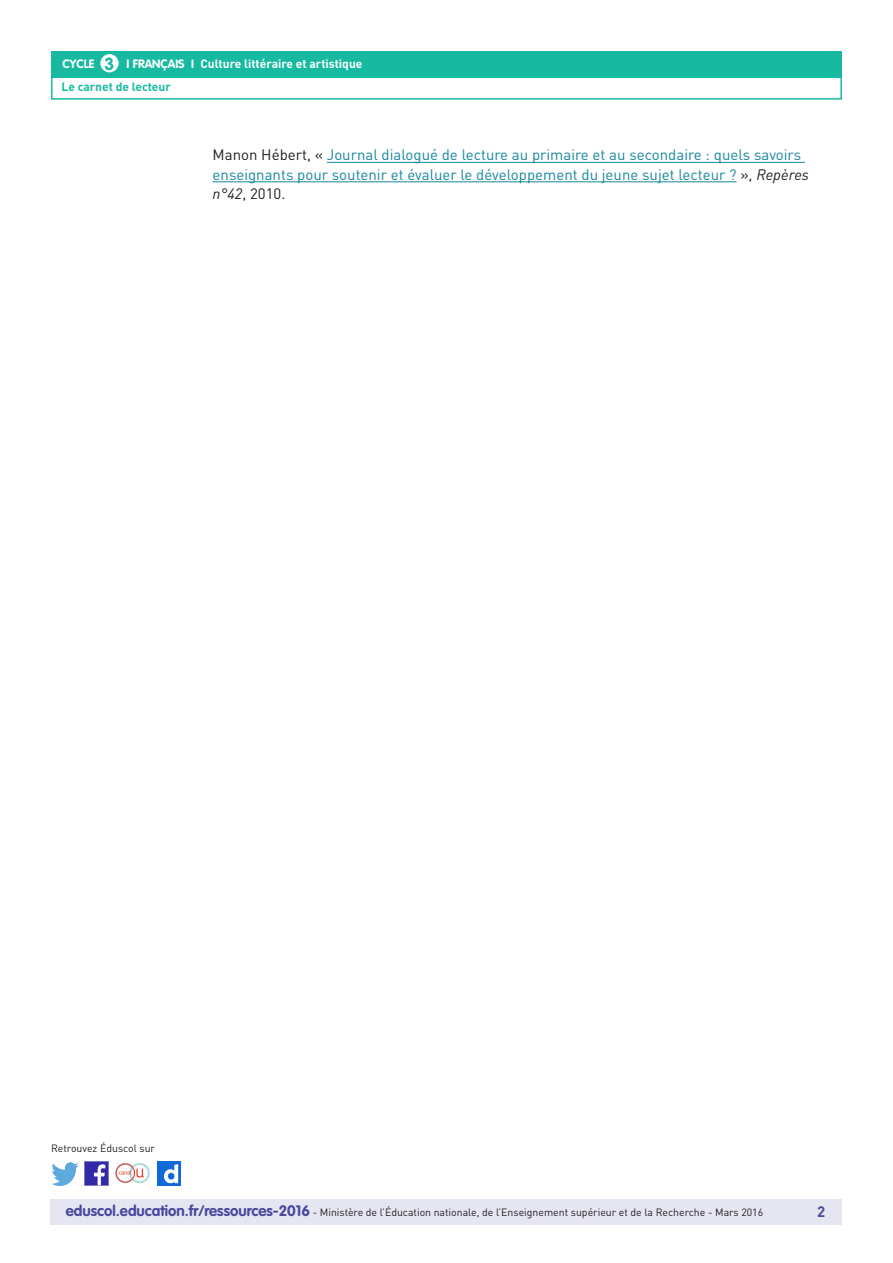
<style>
.page{position:relative;width:893px;height:1263px;background:#fff}
.page>*{position:absolute;margin:0;border:0;box-sizing:border-box;transform-origin:0 0}
.t1{font:700 17.25px "VAG Rounded Std";color:#17baa1}
._06_Texte_courant{font:15px/19.5px "DIN Pro";color:#16879f}
.t2{font:700 15px "DIN Pro";color:#4a489e}
.t3{font:700 12px "DIN Pro";color:#fff}
.t4{font:700 12px "DIN Pro";color:#17baa1}
.t5{font:700 12px "VAG Rounded Std";color:#fff}
.t6{font:10.5px "DIN Pro";color:#231f20}
.s1{color:#231f20}
.s2{font-style:italic;color:#231f20}
.s3{font-family:"VAG Rounded Std";font-weight:700;font-size:15px;color:#4a489e}
</style>
<div class="page">
<div style="left:50px;top:1199px;width:791px;height:26px;background:#e6e5f2"></div>
<div style="left:51px;top:51px;width:791px;height:27px;background:#17baa1"></div>
<div style="left:100px;top:54px;width:19px;height:18px;background:#fff;border-radius:50%"></div>
<div style="left:51px;top:75px;width:791px;height:25px;border:2px solid #17baa1"></div>
<img style="left:85px;top:1162px;width:23px;height:23px">
<img style="left:51px;top:1163px;width:28px;height:22px">
<img style="left:158px;top:1162px;width:22px;height:23px">
<img style="left:115px;top:1163px;width:35px;height:21px">
<hr style="left:327px;top:162px;width:478px;height:1px;background:#16879f">
<hr style="left:213px;top:181px;width:524px;height:1px;background:#16879f">
<p class="t1" style="left:105px;top:53px;width:11px">3</p>
<p class="t3" style="left:200px;top:56px;width:164px">Culture littéraire et artistique</p>
<p class="t4" style="left:61px;top:79px;width:111px">Le carnet de lecteur</p>
<p class="t5" style="left:63px;top:57px;width:33px">CYCLE</p>
<p class="t5" style="left:127px;top:57px;width:69px">I FRANÇAIS I</p>
<p class="_06_Texte_courant" style="left:213px;top:145px;width:598px"><span class="s1">Manon Hébert, «</span> Journal dialogué de lecture au primaire et au secondaire : quels savoirs enseignants pour soutenir et évaluer le développement du jeune sujet lecteur ? <span class="s1">»,</span> <span class="s2">Repères n°42</span><span class="s1">, 2010.</span></p>
<p class="t6" style="left:51px;top:1141px;width:106px">Retrouvez Éduscol sur</p>
<p class="t6" style="left:66px;top:1205px;width:699px"><span class="s3">eduscol.education.fr/ressources-2016</span> - Ministère de l’Éducation nationale, de l’Enseignement supérieur et de la Recherche - Mars 2016</p>
<p class="t2" style="left:817px;top:1201px;width:10px">2</p>
</div>
